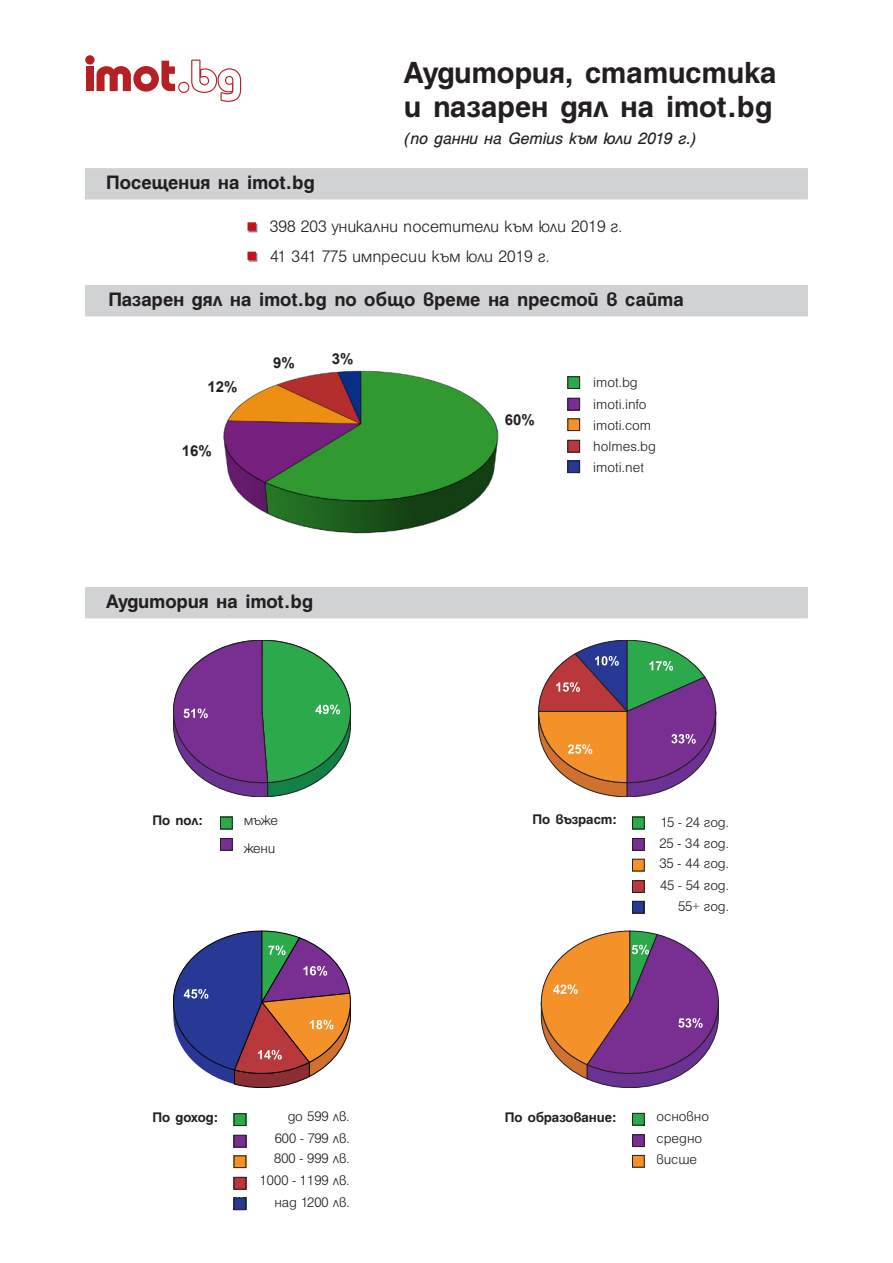
<style>
.page{position:relative;width:893px;height:1263px;background:#fff}
.page>*{position:absolute;margin:0;border:0;box-sizing:border-box;transform-origin:0 0}
.Default{font:700 33px/34.2px "Helen HS Bg";letter-spacing:-.01em;color:#231f20}
.Default-2{font:700 21px "Helen HS Bg";letter-spacing:-.01em;color:#231f20}
.Default-3{font:300 18px "Helen HS Bg";color:#231f20}
.Default-4{font:italic 18px "Helen HS Bg";letter-spacing:-.005em;color:#231f20}
.t1{font:300 15px "Helen HS Bg";color:#231f20}
.t2{font:700 15px "Helen HS Bg";letter-spacing:-.01em;color:#231f20}
.t3{font:700 15px "Arial";color:#231f20}
</style>
<div class="page">
<div style="left:85px;top:168px;width:723px;height:32px;background:#d1d2d4;border:2px solid #d1d2d4"></div>
<div style="left:85px;top:587px;width:723px;height:31px;background:#d1d2d4"></div>
<div style="left:85px;top:285px;width:723px;height:31px;background:#d1d2d4"></div>
<svg style="left:173px;top:640px;width:178px;height:157px"></svg>
<svg style="left:538px;top:640px;width:178px;height:157px"></svg>
<svg style="left:541px;top:931px;width:178px;height:157px"></svg>
<svg style="left:173px;top:931px;width:178px;height:157px"></svg>
<svg style="left:222px;top:840px;width:8px;height:8px"></svg>
<div style="left:220px;top:838px;width:12px;height:12px;border:1px solid #231f20"></div>
<svg style="left:222px;top:819px;width:8px;height:8px"></svg>
<div style="left:220px;top:817px;width:12px;height:12px;border:1px solid #231f20"></div>
<svg style="left:634px;top:840px;width:8px;height:8px"></svg>
<div style="left:632px;top:838px;width:12px;height:12px;border:1px solid #231f20"></div>
<svg style="left:634px;top:819px;width:8px;height:8px"></svg>
<div style="left:632px;top:817px;width:12px;height:12px;border:1px solid #231f20"></div>
<svg style="left:634px;top:882px;width:8px;height:9px"></svg>
<div style="left:632px;top:880px;width:12px;height:13px;border:1px solid #231f20"></div>
<svg style="left:634px;top:861px;width:8px;height:8px"></svg>
<div style="left:632px;top:859px;width:12px;height:12px;border:1px solid #231f20"></div>
<svg style="left:634px;top:901px;width:11px;height:12px"></svg>
<div style="left:632px;top:901px;width:12px;height:12px;border:1px solid #231f20"></div>
<svg style="left:634px;top:1136px;width:8px;height:9px"></svg>
<div style="left:632px;top:1134px;width:12px;height:13px;border:1px solid #231f20"></div>
<svg style="left:634px;top:1115px;width:8px;height:8px"></svg>
<div style="left:632px;top:1113px;width:12px;height:12px;border:1px solid #231f20"></div>
<svg style="left:634px;top:1157px;width:8px;height:8px"></svg>
<div style="left:632px;top:1155px;width:12px;height:12px;border:1px solid #231f20"></div>
<svg style="left:236px;top:1137px;width:8px;height:8px"></svg>
<div style="left:234px;top:1135px;width:12px;height:12px;border:1px solid #231f20"></div>
<svg style="left:236px;top:1115px;width:8px;height:9px"></svg>
<div style="left:234px;top:1113px;width:12px;height:13px;border:1px solid #231f20"></div>
<svg style="left:236px;top:1179px;width:8px;height:8px"></svg>
<div style="left:234px;top:1177px;width:12px;height:12px;border:1px solid #231f20"></div>
<svg style="left:236px;top:1158px;width:8px;height:8px"></svg>
<div style="left:234px;top:1156px;width:12px;height:12px;border:1px solid #231f20"></div>
<svg style="left:236px;top:1198px;width:11px;height:12px"></svg>
<div style="left:234px;top:1198px;width:12px;height:12px;border:1px solid #231f20"></div>
<div style="left:249px;top:224px;width:8px;height:8px;background:#808285"></div>
<svg style="left:248px;top:222px;width:8px;height:9px"></svg>
<svg style="left:249px;top:253px;width:8px;height:9px"></svg>
<div style="left:248px;top:252px;width:8px;height:8px;background:#c4121a"></div>
<svg style="left:570px;top:400px;width:8px;height:8px"></svg>
<div style="left:568px;top:398px;width:12px;height:12px;border:1px solid #231f20"></div>
<svg style="left:570px;top:379px;width:8px;height:8px"></svg>
<div style="left:568px;top:377px;width:12px;height:12px;border:1px solid #231f20"></div>
<svg style="left:570px;top:442px;width:8px;height:8px"></svg>
<div style="left:568px;top:440px;width:12px;height:12px;border:1px solid #231f20"></div>
<svg style="left:570px;top:421px;width:8px;height:8px"></svg>
<div style="left:568px;top:419px;width:12px;height:12px;border:1px solid #231f20"></div>
<svg style="left:570px;top:461px;width:11px;height:12px"></svg>
<div style="left:568px;top:461px;width:12px;height:12px;border:1px solid #231f20"></div>
<svg style="left:223px;top:370px;width:276px;height:164px"></svg>
<svg style="left:85px;top:55px;width:156px;height:47px"></svg>
<p class="Default-2" style="left:106px;top:172px;width:210px">Посещения на imot.bg</p>
<p class="Default" style="left:404px;top:55px;width:374px">Аудитория, статистика и пазарен дял на imot.bg</p>
<p class="Default-4" style="left:404px;top:129px;width:294px">(по данни на Gemius към юли 2019 г.)</p>
<p class="Default-3" style="left:270px;top:218px;width:354px">398 203 уникални посетители към юли 2019 г.</p>
<p class="Default-3" style="left:270px;top:248px;width:281px">41 341 775 импресии към юли 2019 г.</p>
<p class="Default-2" style="left:108px;top:288px;width:577px">Пазарен дял на imot.bg по общо време на престой в сайта</p>
<p class="t3" style="left:207px;top:376px;width:31px">12%</p>
<p class="t3" style="left:182px;top:440px;width:31px">16%</p>
<p class="t3" style="left:273px;top:352px;width:23px">9%</p>
<p class="t3" style="left:332px;top:348px;width:23px">3%</p>
<p class="Default-2" style="left:106px;top:591px;width:209px">Аудитория на imot.bg</p>
<p class="t3" style="left:505px;top:409px;width:31px">60%</p>
<p class="t1" style="left:593px;top:375px;width:46px">imot.bg</p>
<p class="t1" style="left:593px;top:397px;width:55px">imoti.info</p>
<p class="t1" style="left:593px;top:418px;width:59px">imoti.com</p>
<p class="t1" style="left:593px;top:439px;width:64px">holmes.bg</p>
<p class="t1" style="left:593px;top:460px;width:52px">imoti.net</p>
<p class="t2" style="left:153px;top:812px;width:54px">По пол:</p>
<p class="t2" style="left:532px;top:811px;width:88px">По възраст:</p>
<p class="t1" style="left:244px;top:814px;width:36px">мъже</p>
<p class="t1" style="left:244px;top:841px;width:33px">жени</p>
<p class="t1" style="left:661px;top:815px;width:70px">15 - 24 год.</p>
<p class="t1" style="left:659px;top:836px;width:71px">25 - 34 год.</p>
<p class="t1" style="left:659px;top:856px;width:71px">35 - 44 год.</p>
<p class="t1" style="left:660px;top:878px;width:70px">45 - 54 год.</p>
<p class="t1" style="left:678px;top:899px;width:52px">55+ год.</p>
<p class="t2" style="left:153px;top:1109px;width:69px">По доход:</p>
<p class="t1" style="left:288px;top:1109px;width:63px">до 599 лв.</p>
<p class="t1" style="left:275px;top:1131px;width:76px">600 - 799 лв.</p>
<p class="t1" style="left:274px;top:1151px;width:77px">800 - 999 лв.</p>
<p class="t1" style="left:260px;top:1173px;width:91px">1000 - 1199 лв.</p>
<p class="t1" style="left:275px;top:1195px;width:76px">над 1200 лв.</p>
<p class="t2" style="left:505px;top:1109px;width:115px">По образование:</p>
<p class="t1" style="left:657px;top:1109px;width:54px">основно</p>
<p class="t1" style="left:657px;top:1131px;width:47px">средно</p>
<p class="t1" style="left:657px;top:1152px;width:42px">висше</p>
</div>
